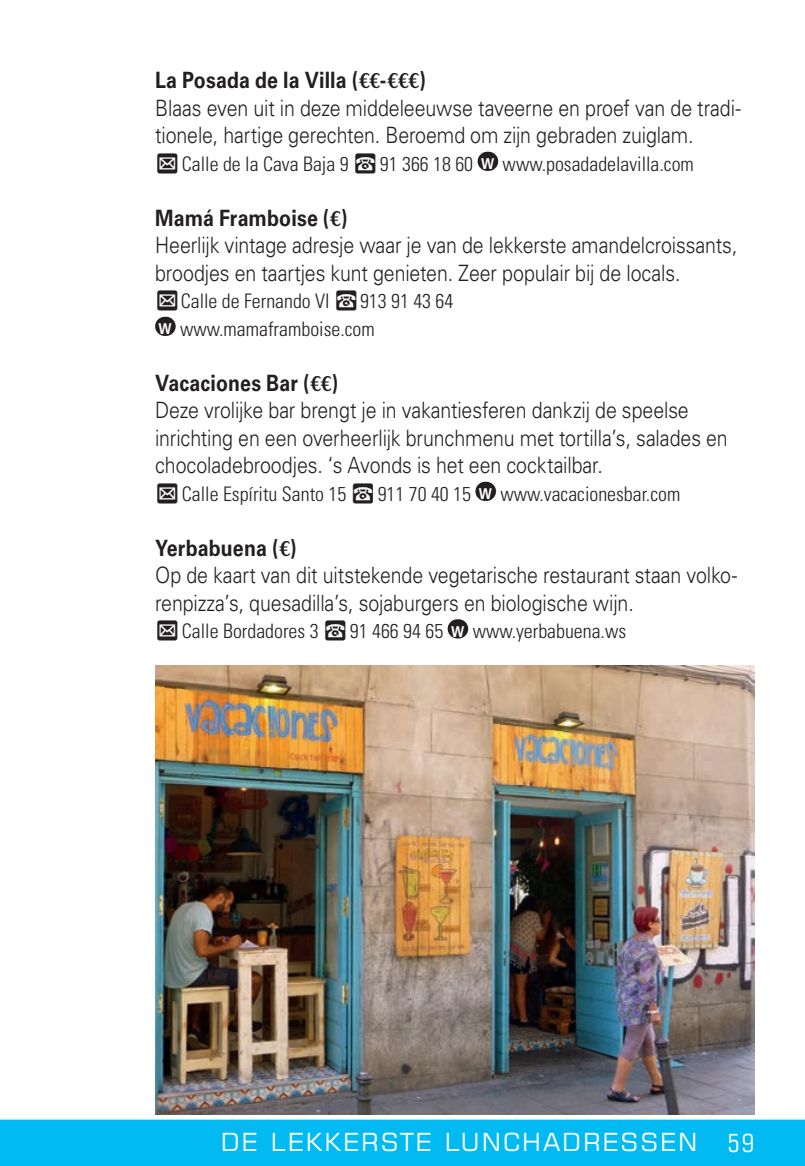
<style>
.page{position:relative;width:805px;height:1166px;background:#fff}
.page>*{position:absolute;margin:0;border:0;box-sizing:border-box;transform-origin:0 0}
.t1{font:25px "Square 721 BT";letter-spacing:.08em;color:#fff}
.t2{font:300 22.5px/27.5px "Univers";letter-spacing:-.005em;color:#231f20;scale:.87 1}
.t3{font:300 condensed 20px/27.5px "Univers";color:#231f20}
.s1{font-weight:700}
.s2{font-family:"AA Euro Sans Serif";font-weight:700}
.s3{font-family:"City Pack Plus Shift";font-weight:400;font-stretch:normal}
.s4{font-weight:700;font-stretch:normal;font-size:15px;color:#fff}
.s5{font-stretch:condensed}
</style>
<div class="page">
<div style="left:3px;top:1118px;width:801px;height:47px;background:#00baf1"></div>
<hr style="left:0;top:1118px;width:3px;height:47px;background:#00baf1">
<hr style="left:0;top:1116px;width:804px;height:3px;background:#fff">
<div style="left:477px;top:152px;width:21px;height:19px;background:#231f20;border-radius:10px"></div>
<div style="left:155px;top:317px;width:21px;height:19px;background:#231f20;border-radius:10px"></div>
<div style="left:475px;top:481px;width:21px;height:20px;background:#231f20;border-radius:10px"></div>
<div style="left:447px;top:619px;width:21px;height:19px;background:#231f20;border-radius:10px"></div>
<img style="left:155px;top:665px;width:599px;height:449px">
<p class="t2" style="left:155px;top:67px;width:674px"><span class="s1">La Posada de la Villa (</span><span class="s2">CC</span><span class="s1">-</span><span class="s2">CCC</span><span class="s1">)<br></span>Blaas even uit in deze middeleeuwse taveerne en proef van de tradi&shy;tionele, hartige gerechten. Beroemd om zijn gebraden zuiglam.</p>
<p class="t3" style="left:155px;top:150px;width:540px"><span class="s3">B</span>Calle de la Cava Baja 9 <span class="s3">C</span>91 366 18 60 <span class="s4">W</span> www.posadadelavilla.com</p>
<p class="t2" style="left:155px;top:204px;width:670px"><span class="s1">Mamá Framboise (</span><span class="s2">C</span><span class="s1">)<br></span>Heerlijk vintage adresje waar je van de lekkerste amandelcroissants, broodjes en taartjes kunt genieten. Zeer populair bij de locals.</p>
<p class="t3" style="left:155px;top:287px;width:300px"><span class="s3">B</span>Calle de Fernando VI <span class="s3">C</span>913 91 43 64<br><span class="s4">W</span> www.mamaframboise.com</p>
<p class="t2" style="left:155px;top:369px;width:659px"><span class="s1">Vacaciones Bar (</span><span class="s2">CC</span><span class="s1">)<br></span>Deze vrolijke bar brengt je in vakantiesferen dankzij de speelse inrichting en een overheerlijk brunchmenu met tortilla’s, salades en chocoladebroodjes. ‘s Avonds is het een cocktailbar.</p>
<p class="t3" style="left:155px;top:480px;width:526px"><span class="s3">B</span>Calle Espíritu Santo 15 <span class="s3">C</span>911 70 40 15 <span class="s4">W</span> www.vacacionesbar.com</p>
<p class="t2" style="left:155px;top:534px;width:670px"><span class="s1">Yerbabuena (</span><span class="s2">C</span><span class="s1">)<br></span>Op de kaart van dit uitstekende vegetarische restaurant staan volko&shy;renpizza’s, quesadilla’s, sojaburgers en biologische wijn.</p>
<p class="t3" style="left:155px;top:617px;width:472px"><span class="s3">B</span>Calle Bordadores 3 <span class="s3">C</span>91 466 94 65 <span class="s4">W</span> www.yerbabuena.ws</p>
<p class="t1" style="left:221px;top:1126px;width:535px">DE LEKKERSTE LUNCHADRESSEN <span class="s5">59</span></p>
</div>
